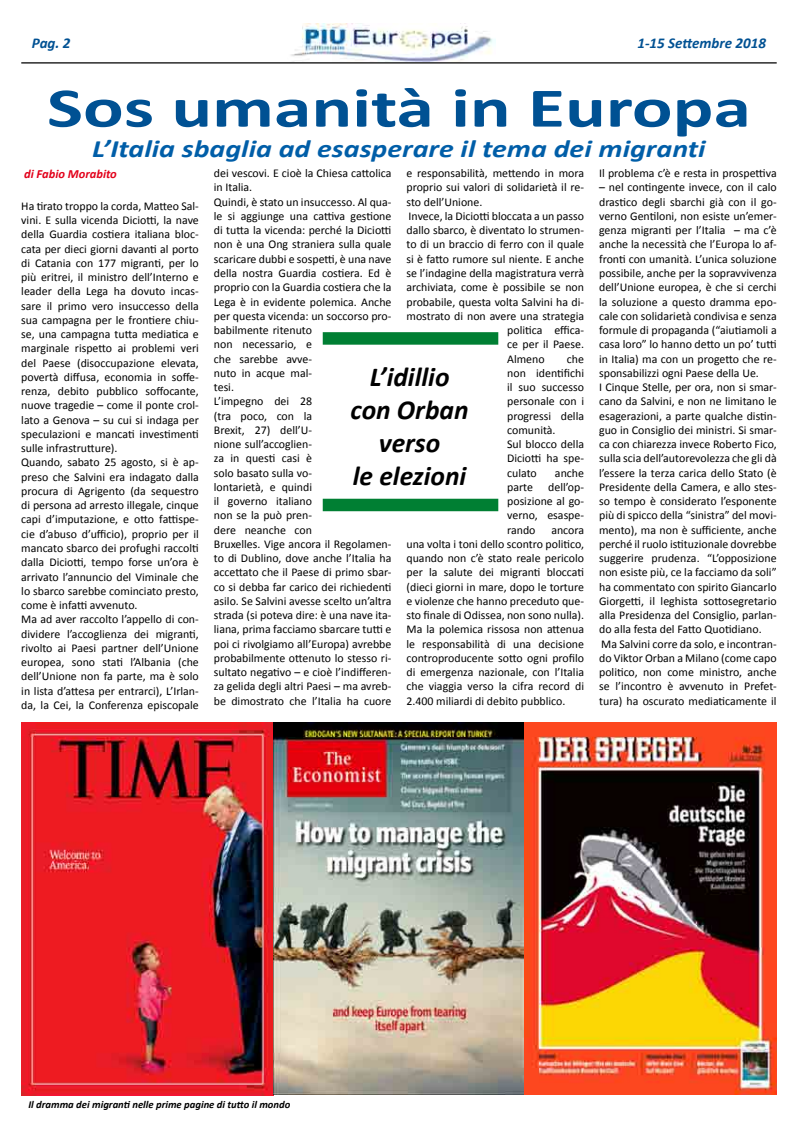
<style>
.page{position:relative;width:798px;height:1134px;background:#fff}
.page>*{position:absolute;margin:0;border:0;box-sizing:border-box;transform-origin:0 0}
.t1{font:700 56.25px "Calibri";color:#005193;scale:1.35 1}
.t2{font:italic 700 27.5px/33px "Calibri";color:#000;text-align:center}
.t3{font:italic 700 25px "Calibri";color:#005ea8;scale:1.2 1}
.t4{font:italic 700 15px "Calibri";color:#005193}
.t5{font:italic 700 12.5px "Calibri";color:#e2001a}
.t6{font:11.88px/14.2px "Calibri";color:#000}
.t7{font:italic 700 10.62px "Calibri";color:#000}
</style>
<div class="page">
<img style="left:291px;top:24px;width:204px;height:38px">
<hr style="left:21px;top:62px;width:755px;height:2px;background:#000">
<img style="left:21px;top:723px;width:755px;height:372px">
<div style="left:322px;top:332px;width:176px;height:13px;background:#007f33"></div>
<div style="left:322px;top:499px;width:176px;height:12px;background:#007f33"></div>
<p class="t4" style="left:32px;top:33px;width:40px">Pag. 2</p>
<p class="t4" style="left:637px;top:33px;width:130px">1-15 Settembre 2018</p>
<h1 class="t1" style="left:47px;top:72px;width:523px">Sos umanità in Europa</h1>
<h3 class="t3" style="left:92px;top:132px;width:512px">L’Italia sbaglia ad esasperare il tema dei migranti</h3>
<p class="t5" style="left:24px;top:166px;width:94px">di Fabio Morabito</p>
<p class="t6" style="left:21px;top:199px;width:179px">Ha tirato troppo la corda, Matteo Sal&shy;vini. E sulla vicenda Diciotti, la nave della Guardia costiera italiana bloc&shy;cata per dieci giorni davanti al porto di Catania con 177 migranti, per lo più eritrei, il ministro dell’Interno e leader della Lega ha dovuto incas&shy;sare il primo vero insuccesso della sua campagna per le frontiere chiu&shy;se, una campagna tutta mediatica e marginale rispetto ai problemi veri del Paese (disoccupazione elevata, povertà diffusa, economia in soffe&shy;renza, debito pubblico soffocante, nuove tragedie – come il ponte crol&shy;lato a Genova – su cui si indaga per speculazioni e mancati investimenti sulle infrastrutture).<br>Quando, sabato 25 agosto, si è ap&shy;preso che Salvini era indagato dalla procura di Agrigento (da sequestro di persona ad arresto illegale, cinque capi d’imputazione, e otto fattispe&shy;cie d’abuso d’ufficio), proprio per il mancato sbarco dei profughi raccolti dalla Diciotti, tempo forse un’ora è arrivato l’annuncio del Viminale che lo sbarco sarebbe cominciato presto, come è infatti avvenuto.<br>Ma ad aver raccolto l’appello di con&shy;dividere l’accoglienza dei migranti, rivolto ai Paesi partner dell’Unione europea, sono stati l’Albania (che dell’Unione non fa parte, ma è solo in lista d’attesa per entrarci), L’Irlan&shy;da, la Cei, la Conferenza episcopale</p>
<p class="t6" style="left:214px;top:166px;width:179px">dei vescovi. E cioè la Chiesa cattolica in Italia.<br>Quindi, è stato un insuccesso. Al qua&shy;le si aggiunge una cattiva gestione di tutta la vicenda: perché la Diciotti non è una Ong straniera sulla quale scaricare dubbi e sospetti, è una nave della nostra Guardia costiera. Ed è proprio con la Guardia costiera che la<br>Lega è in evidente polemica. Anche per questa vicenda: un soccorso pro&shy;babilmente ritenuto<br>non necessario, e<br>che sarebbe avve-<br>nuto in acque mal-<br>tesi.<br>L’impegno dei 28<br>(tra poco, con la<br>Brexit, 27) dell’U-<br>nione sull’accoglien-<br>za in questi casi è<br>solo basato sulla vo-<br>lontarietà, e quindi<br>il governo italiano<br>non se la può pren-<br>dere neanche con<br>Bruxelles. Vige ancora il Regolamen&shy;to di Dublino, dove anche l’Italia ha accettato che il Paese di primo sbar&shy;co si debba far carico dei richiedenti asilo. Se Salvini avesse scelto un’altra strada (si poteva dire: è una nave ita&shy;liana, prima facciamo sbarcare tutti e poi ci rivolgiamo all’Europa) avrebbe probabilmente ottenuto lo stesso ri&shy;sultato negativo – e cioè l’indifferen&shy;za gelida degli altri Paesi – ma avreb&shy;be dimostrato che l’Italia ha cuore</p>
<p class="t6" style="left:406px;top:166px;width:179px">e responsabilità, mettendo in mora</p>
<p class="t6" style="left:599px;top:166px;width:179px">Il problema c’è e resta in prospettiva</p>
<p class="t6" style="left:599px;top:180px;width:179px">– nel contingente invece, con il calo drastico degli sbarchi già con il go&shy;verno Gentiloni, non esiste un’emer&shy;genza migranti per l’Italia – ma c’è anche la necessità che l’Europa lo af&shy;fronti con umanità. L’unica soluzione possibile, anche per la sopravvivenza dell’Unione europea, è che si cerchi la soluzione a questo dramma epo&shy;cale con solidarietà condivisa e senza formule di propaganda (“aiutiamoli a casa loro” lo hanno detto un po’ tutti in Italia) ma con un progetto che re&shy;sponsabilizzi ogni Paese della Ue.<br>I Cinque Stelle, per ora, non si smar&shy;cano da Salvini, e non ne limitano le esagerazioni, a parte qualche distin&shy;guo in Consiglio dei ministri. Si smar&shy;ca con chiarezza invece Roberto Fico, sulla scia dell’autorevolezza che gli dà l’essere la terza carica dello Stato (è Presidente della Camera, e allo stes&shy;so tempo è considerato l’esponente più di spicco della “sinistra” del movi&shy;mento), ma non è sufficiente, anche perché il ruolo istituzionale dovrebbe suggerire prudenza. “L’opposizione non esiste più, ce la facciamo da soli” ha commentato con spirito Giancarlo Giorgetti, il leghista sottosegretario alla Presidenza del Consiglio, parlan&shy;do alla festa del Fatto Quotidiano.<br>Ma Salvini corre da solo, e incontran&shy;do Viktor Orban a Milano (come capo politico, non come ministro, anche se l’incontro è avvenuto in Prefet&shy;tura) ha oscurato mediaticamente il</p>
<p class="t6" style="left:406px;top:180px;width:179px">proprio sui valori di solidarietà il re-</p>
<p class="t6" style="left:406px;top:195px;width:77px">sto dell’Unione.</p>
<p class="t6" style="left:408px;top:209px;width:177px">Invece, la Diciotti bloccata a un passo</p>
<p class="t6" style="left:406px;top:223px;width:179px">dallo sbarco, è diventato lo strumen-</p>
<p class="t6" style="left:406px;top:237px;width:179px">to di un braccio di ferro con il quale</p>
<p class="t6" style="left:406px;top:252px;width:179px">si è fatto rumore sul niente. E anche</p>
<p class="t6" style="left:406px;top:266px;width:179px">se l’indagine della magistratura verrà</p>
<p class="t6" style="left:406px;top:280px;width:179px">archiviata, come è possibile se non</p>
<p class="t6" style="left:406px;top:294px;width:179px">probabile, questa volta Salvini ha di-</p>
<p class="t6" style="left:406px;top:309px;width:179px">mostrato di non avere una strategia</p>
<p class="t6" style="left:507px;top:323px;width:78px">politica effica-</p>
<p class="t6" style="left:507px;top:337px;width:78px">ce per il Paese.</p>
<p class="t6" style="left:507px;top:351px;width:39px">Almeno</p>
<p class="t6" style="left:507px;top:351px;width:78px;text-indent:60px">che non identifichi il suo successo personale con i progressi della comunità.<br>Sul blocco della<br>Diciotti ha spe&shy;culato</p>
<h2 class="t2" style="left:350px;top:360px;width:119px">L’idillio con Orban verso<br>le elezioni</h2>
<p class="t6" style="left:554px;top:465px;width:31px">anche</p>
<p class="t6" style="left:507px;top:480px;width:78px;text-align:justify;text-indent:41px">dell’op&shy;posizione al go&shy;verno, esaspe&shy;rando</p>
<p class="t6" style="left:507px;top:480px;width:27px">parte</p>
<p class="t6" style="left:406px;top:522px;width:179px;text-align:justify;text-indent:145px">ancora una volta i toni dello scontro politico, quando non c’è stato reale pericolo per la salute dei migranti bloccati (dieci giorni in mare, dopo le torture e violenze che hanno preceduto que&shy;sto finale di Odissea, non sono nulla).<br>Ma la polemica rissosa non attenua le responsabilità di una decisione controproducente sotto ogni profilo di emergenza nazionale, con l’Italia che viaggia verso la cifra record di 2.400 miliardi di debito pubblico.</p>
<p class="t7" style="left:28px;top:1097px;width:263px">Il dramma dei migranti nelle prime pagine di tutto il mondo</p>
</div>
